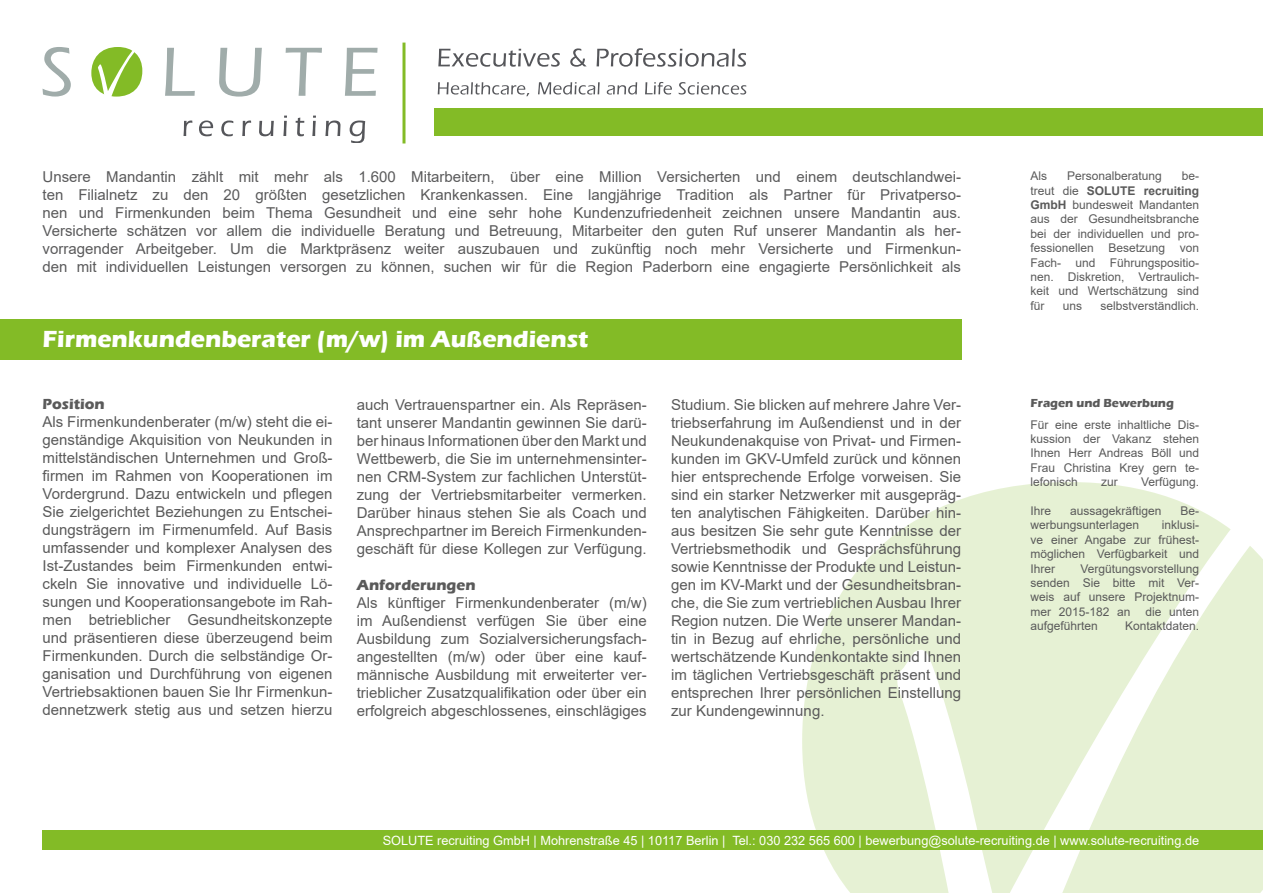
<style>
.page{position:relative;width:1263px;height:893px;background:#fff}
.page>*{position:absolute;margin:0;border:0;box-sizing:border-box;transform-origin:0 0}
.t1{font:700 24px "Eras ITC";color:#fff}
.t2{font:15px/18px "Arial";color:#5a5a5a;text-align:justify}
.t3{font:15px/18px "Arial";color:#5a5a5b;text-align:justify}
.t4{font:700 15px "Eras ITC";color:#5a5a5a}
.t5{font:12.75px "Arial";color:#fff}
.t6{font:12px/14.4px "Arial";color:#5a5a5a;text-align:justify}
.t7{font:700 12px "Eras ITC";color:#5a5a5a}
.s1{font-weight:700}
</style>
<div class="page">
<svg style="left:802px;top:535px;width:92px;height:358px;fill:#e6f1d4"></svg>
<svg style="left:894px;top:482px;width:369px;height:411px;fill:#e6f1d4"></svg>
<div style="left:0;top:319px;width:961px;height:40px;background:#83bb26"></div>
<svg style="left:183px;top:116px;width:182px;height:27px"></svg>
<svg style="left:165px;top:48px;width:213px;height:49px"></svg>
<hr style="left:402px;top:43px;width:3px;height:100px;background:#83bb26">
<svg style="left:438px;top:82px;width:308px;height:14px"></svg>
<svg style="left:438px;top:48px;width:308px;height:19px"></svg>
<div style="left:91px;top:47px;width:51px;height:50px;background:#83bb26;border-radius:50%"></div>
<svg style="left:98px;top:47px;width:42px;height:50px"></svg>
<svg style="left:43px;top:47px;width:28px;height:50px"></svg>
<div style="left:435px;top:108px;width:828px;height:28px;background:#83bb26"></div>
<div style="left:43px;top:830px;width:1220px;height:20px;background:#83bb26"></div>
<p class="t3" style="left:43px;top:168px;width:920px">Unsere Mandantin zählt mit mehr als 1.600 Mitarbeitern, über eine Million Versicherten und einem deutschlandwei&shy;ten Filialnetz zu den 20 größten gesetzlichen Krankenkassen. Eine langjährige Tradition als Partner für Privatperso&shy;nen und Firmenkunden beim Thema Gesundheit und eine sehr hohe Kundenzufriedenheit zeichnen unsere Mandantin aus.<br>Versicherte schätzen vor allem die individuelle Beratung und Betreuung, Mitarbeiter den guten Ruf unserer Mandantin als her&shy;vorragender Arbeitgeber. Um die Marktpräsenz weiter auszubauen und zukünftig noch mehr Versicherte und Firmenkun&shy;den mit individuellen Leistungen versorgen zu können, suchen wir für die Region Paderborn eine engagierte Persönlichkeit als</p>
<h1 class="t1" style="left:43px;top:326px;width:547px">Firmenkundenberater (m/w) im Außendienst</h1>
<p class="t4" style="left:43px;top:395px;width:64px">Position</p>
<p class="t2" style="left:43px;top:413px;width:291px">Als Firmenkundenberater (m/w) steht die ei&shy;genständige Akquisition von Neukunden in mittelständischen Unternehmen und Groß&shy;firmen im Rahmen von Kooperationen im Vordergrund. Dazu entwickeln und pflegen Sie zielgerichtet Beziehungen zu Entschei&shy;dungsträgern im Firmenumfeld. Auf Basis umfassender und komplexer Analysen des Ist-Zustandes beim Firmenkunden entwi&shy;ckeln Sie innovative und individuelle Lö&shy;sungen und Kooperationsangebote im Rah&shy;men betrieblicher Gesundheitskonzepte und präsentieren diese überzeugend beim Firmenkunden. Durch die selbständige Or&shy;ganisation und Durchführung von eigenen Vertriebsaktionen bauen Sie Ihr Firmenkun&shy;dennetzwerk stetig aus und setzen hierzu</p>
<p class="t2" style="left:357px;top:396px;width:291px">auch Vertrauenspartner ein. Als Repräsen&shy;tant unserer Mandantin gewinnen Sie darü&shy;ber hinaus Informationen über den Markt und Wettbewerb, die Sie im unternehmensinter&shy;nen CRM-System zur fachlichen Unterstüt&shy;zung der Vertriebsmitarbeiter vermerken.<br>Darüber hinaus stehen Sie als Coach und Ansprechpartner im Bereich Firmenkunden&shy;geschäft für diese Kollegen zur Verfügung.</p>
<p class="t4" style="left:357px;top:576px;width:120px">Anforderungen</p>
<p class="t2" style="left:357px;top:594px;width:291px">Als künftiger Firmenkundenberater (m/w) im Außendienst verfügen Sie über eine Ausbildung zum Sozialversicherungsfach&shy;angestellten (m/w) oder über eine kauf&shy;männische Ausbildung mit erweiterter ver&shy;trieblicher Zusatzqualifikation oder über ein erfolgreich abgeschlossenes, einschlägiges</p>
<p class="t2" style="left:671px;top:395px;width:291px">Studium. Sie blicken auf mehrere Jahre Ver&shy;triebserfahrung im Außendienst und in der Neukundenakquise von Privat- und Firmen&shy;kunden im GKV-Umfeld zurück und können hier entsprechende Erfolge vorweisen. Sie sind ein starker Netzwerker mit ausgepräg&shy;ten analytischen Fähigkeiten. Darüber hin&shy;aus besitzen Sie sehr gute Kenntnisse der Vertriebsmethodik und Gesprächsführung sowie Kenntnisse der Produkte und Leistun&shy;gen im KV-Markt und der Gesundheitsbran&shy;che, die Sie zum vertrieblichen Ausbau Ihrer Region nutzen. Die Werte unserer Mandan&shy;tin in Bezug auf ehrliche, persönliche und wertschätzende Kundenkontakte sind Ihnen im täglichen Vertriebsgeschäft präsent und entsprechen Ihrer persönlichen Einstellung zur Kundengewinnung.</p>
<p class="t6" style="left:1030px;top:169px;width:18px">Als</p>
<p class="t6" style="left:1067px;top:169px;width:96px">Personalberatung</p>
<p class="t6" style="left:1030px;top:169px;width:170px;text-indent:151px">be&shy;treut die <span class="s1">SOLUTE recruiting GmbH</span> bundesweit Mandanten aus der Gesundheitsbranche bei der individuellen und pro&shy;fessionellen Besetzung von Fach- und Führungspositio&shy;nen. Diskretion, Vertraulich&shy;keit und Wertschätzung sind für</p>
<p class="t6" style="left:1063px;top:298px;width:21px">uns</p>
<p class="t6" style="left:1100px;top:298px;width:100px">selbstverständlich.</p>
<p class="t7" style="left:1030px;top:396px;width:145px">Fragen und Bewerbung</p>
<p class="t6" style="left:1030px;top:417px;width:170px">Für eine erste inhaltliche Dis&shy;kussion der Vakanz stehen Ihnen Herr Andreas Böll und Frau Christina Krey gern te&shy;lefonisch</p>
<p class="t6" style="left:1101px;top:475px;width:18px">zur</p>
<p class="t6" style="left:1141px;top:475px;width:60px">Verfügung.</p>
<p class="t6" style="left:1030px;top:503px;width:22px">Ihre</p>
<p class="t6" style="left:1070px;top:503px;width:93px">aussagekräftigen</p>
<p class="t6" style="left:1180px;top:503px;width:20px">Be-</p>
<p class="t6" style="left:1030px;top:518px;width:110px">werbungsunterlagen</p>
<p class="t6" style="left:1030px;top:518px;width:170px;text-indent:131px">inklusi&shy;ve einer Angabe zur frühest&shy;möglichen Verfügbarkeit und Ihrer</p>
<p class="t6" style="left:1030px;top:561px;width:170px;text-indent:50px">Vergütungsvorstellung senden Sie bitte mit Ver&shy;weis auf unsere Projektnum&shy;mer 2015-182 an</p>
<p class="t6" style="left:1145px;top:604px;width:55px">die unten</p>
<p class="t6" style="left:1030px;top:619px;width:69px">aufgeführten</p>
<p class="t6" style="left:1125px;top:619px;width:76px">Kontaktdaten.</p>
<p class="t5" style="left:383px;top:831px;width:818px">SOLUTE recruiting GmbH | Mohrenstraße 45 | 10117 Berlin | Tel.: 030 232 565 600 | bewerbung@solute-recruiting.de | www.solute-recruiting.de</p>
</div>
